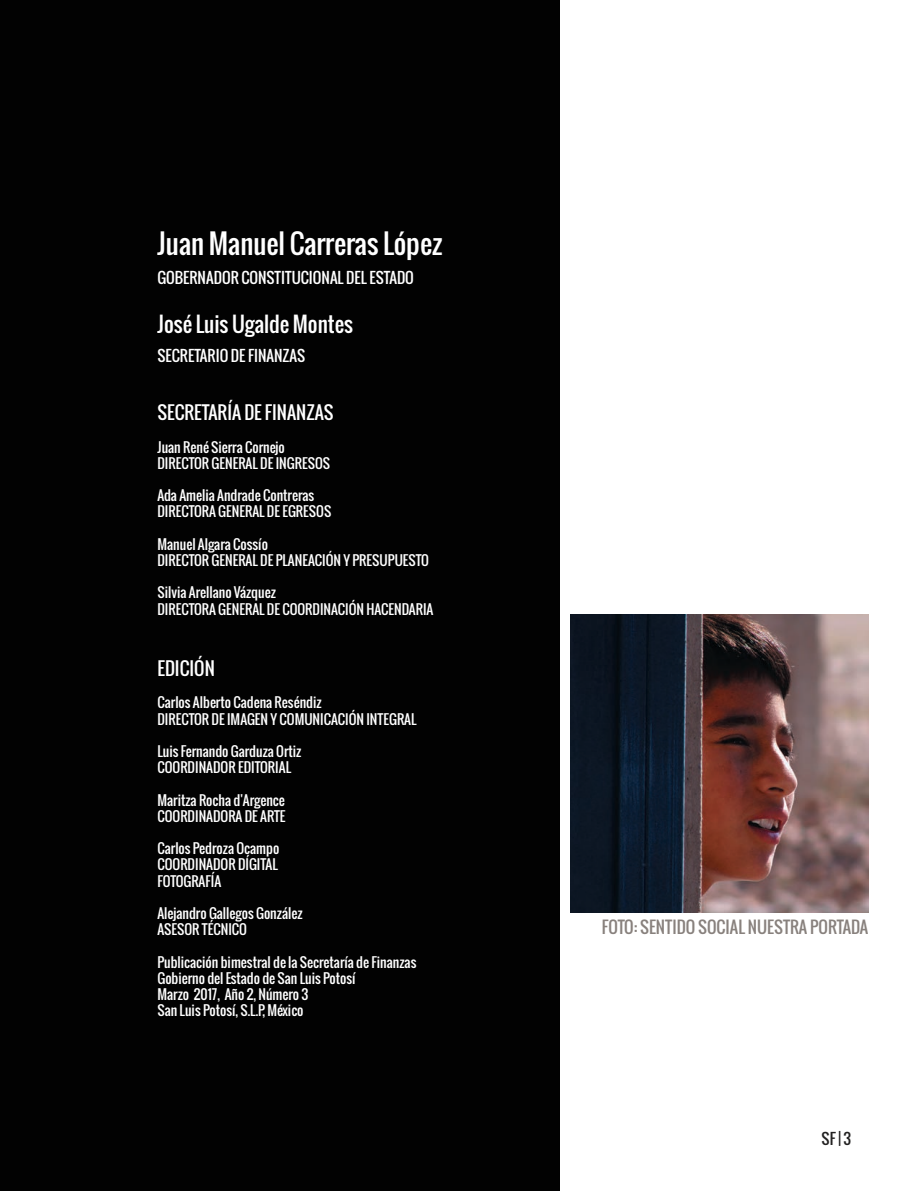
<style>
.page{position:relative;width:915px;height:1191px;background:#fff}
.page>*{position:absolute;margin:0;border:0;box-sizing:border-box;transform-origin:0 0}
.t1{font:27px "Oswald";color:#fff}
.t2{font:21px "Oswald";color:#fff}
.t3{font:18px "Oswald";color:#fff}
.t4{font:16.5px "Oswald";color:#88817d}
.t5{font:15px "Oswald";color:#fff}
.t6{font:15px "Oswald";color:#222121}
.t7{font:13.5px/16.2px "Oswald";color:#fff}
</style>
<div class="page">
<div style="left:0;top:0;width:559px;height:1191px;background:#020202"></div>
<img style="left:570px;top:614px;width:297px;height:298px">
<h1 class="t1" style="left:157px;top:223px;width:286px">Juan Manuel Carreras López</h1>
<p class="t5" style="left:157px;top:266px;width:258px">GOBERNADOR CONSTITUCIONAL DEL ESTADO</p>
<h2 class="t2" style="left:157px;top:308px;width:197px">José Luis Ugalde Montes</h2>
<p class="t5" style="left:157px;top:344px;width:149px">SECRETARIO DE FINANZAS</p>
<h3 class="t3" style="left:157px;top:399px;width:177px">SECRETARÍA DE FINANZAS</h3>
<p class="t7" style="left:157px;top:438px;width:174px">Juan René Sierra Cornejo<br>DIRECTOR GENERAL DE INGRESOS</p>
<p class="t7" style="left:157px;top:487px;width:175px">Ada Amelia Andrade Contreras<br>DIRECTORA GENERAL DE EGRESOS</p>
<p class="t7" style="left:157px;top:536px;width:273px">Manuel Algara Cossío<br>DIRECTOR GENERAL DE PLANEACIÓN Y PRESUPUESTO</p>
<p class="t7" style="left:157px;top:584px;width:277px">Silvia Arellano Vázquez<br>DIRECTORA GENERAL DE COORDINACIÓN HACENDARIA</p>
<h3 class="t3" style="left:157px;top:654px;width:59px">EDICIÓN</h3>
<p class="t7" style="left:157px;top:694px;width:260px">Carlos Alberto Cadena Reséndiz<br>DIRECTOR DE IMAGEN Y COMUNICACIÓN INTEGRAL</p>
<p class="t7" style="left:157px;top:743px;width:145px">Luis Fernando Garduza Ortiz<br>COORDINADOR EDITORIAL</p>
<p class="t7" style="left:157px;top:791px;width:130px">Maritza Rocha d'Argence<br>COORDINADORA DE ARTE</p>
<p class="t7" style="left:157px;top:840px;width:123px;text-align:justify">Carlos Pedroza Ocampo COORDINADOR DÍGITAL FOTOGRAFÍA</p>
<p class="t7" style="left:157px;top:905px;width:146px">Alejandro Gallegos González<br>ASESOR TÉCNICO</p>
<p class="t7" style="left:157px;top:953px;width:260px">Publicación bimestral de la Secretaría de Finanzas Gobierno del Estado de San Luis Potosí<br>Marzo 2017, Año 2, Número 3<br>San Luis Potosí, S.L.P, México</p>
<p class="t4" style="left:601px;top:914px;width:268px">FOTO: SENTIDO SOCIAL NUESTRA PORTADA</p>
<p class="t6" style="left:821px;top:1127px;width:31px">SF | 3</p>
</div>
